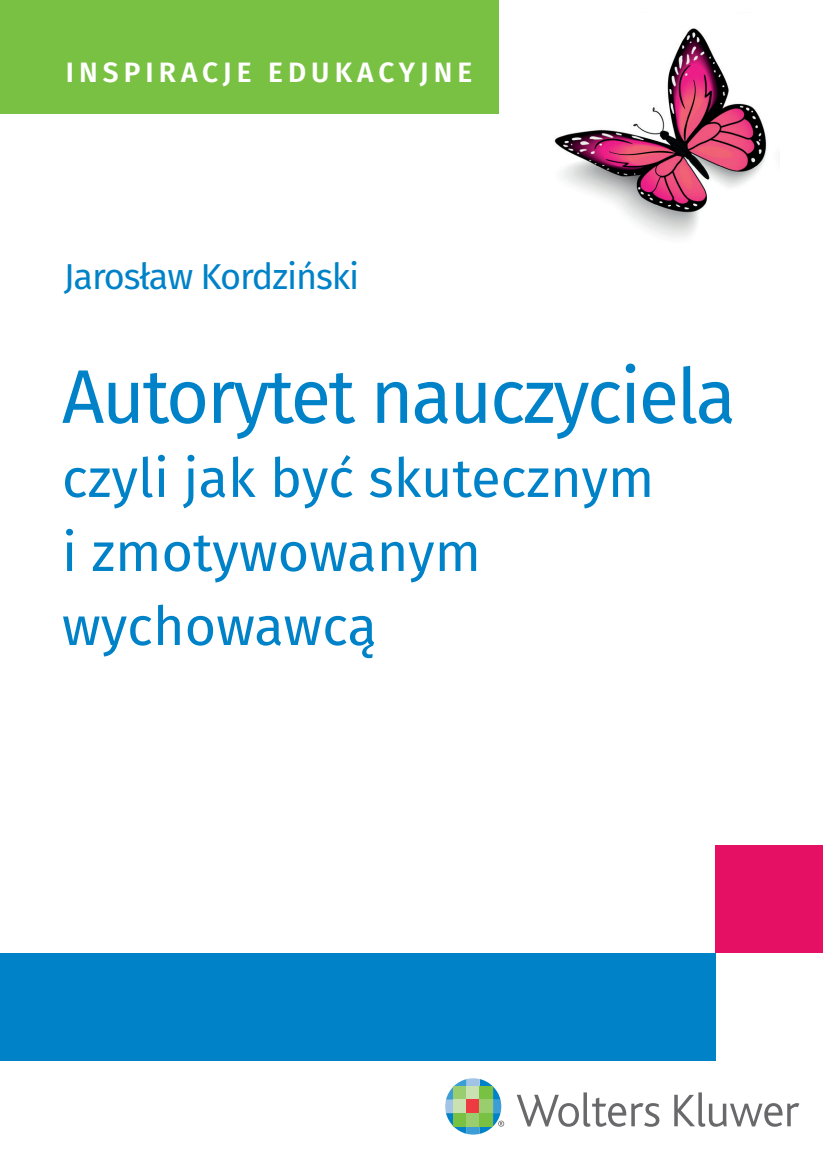
<style>
.page{position:relative;width:823px;height:1163px;background:#fff}
.page>*{position:absolute;margin:0;border:0;box-sizing:border-box;transform-origin:0 0}
.t1{font:76px "Fira Sans";letter-spacing:-.03em;color:#0082c8}
.t2{font:54px/74px "Fira Sans";color:#0082c8}
.t3{font:36px "Fira Sans";letter-spacing:-.03em;color:#0082c8}
.t4{font:600 28px "Fira Sans";letter-spacing:.18em;color:#fff}
</style>
<div class="page">
<div style="left:0;top:0;width:499px;height:113px;background:#79c142"></div>
<svg style="left:517px;top:1092px;width:142px;height:34px"></svg>
<svg style="left:674px;top:1092px;width:124px;height:34px"></svg>
<svg style="left:445px;top:1078px;width:59px;height:56px"></svg>
<div style="left:0;top:952px;width:714px;height:108px;background:#0082c8"></div>
<div style="left:714px;top:845px;width:108px;height:107px;background:#e50f63"></div>
<img style="left:554px;top:28px;width:213px;height:210px">
<p class="t4" style="left:66px;top:49px;width:408px">INSPIRACJE EDUKACYJNE</p>
<p class="t3" style="left:64px;top:249px;width:297px">Jarosław Kordziński</p>
<h1 class="t1" style="left:62px;top:339px;width:675px">Autorytet nauczyciela</h1>
<p class="t2" style="left:62px;top:439px;width:593px">czyli jak być skutecznym i zmotywowanym wychowawcą</p>
</div>
